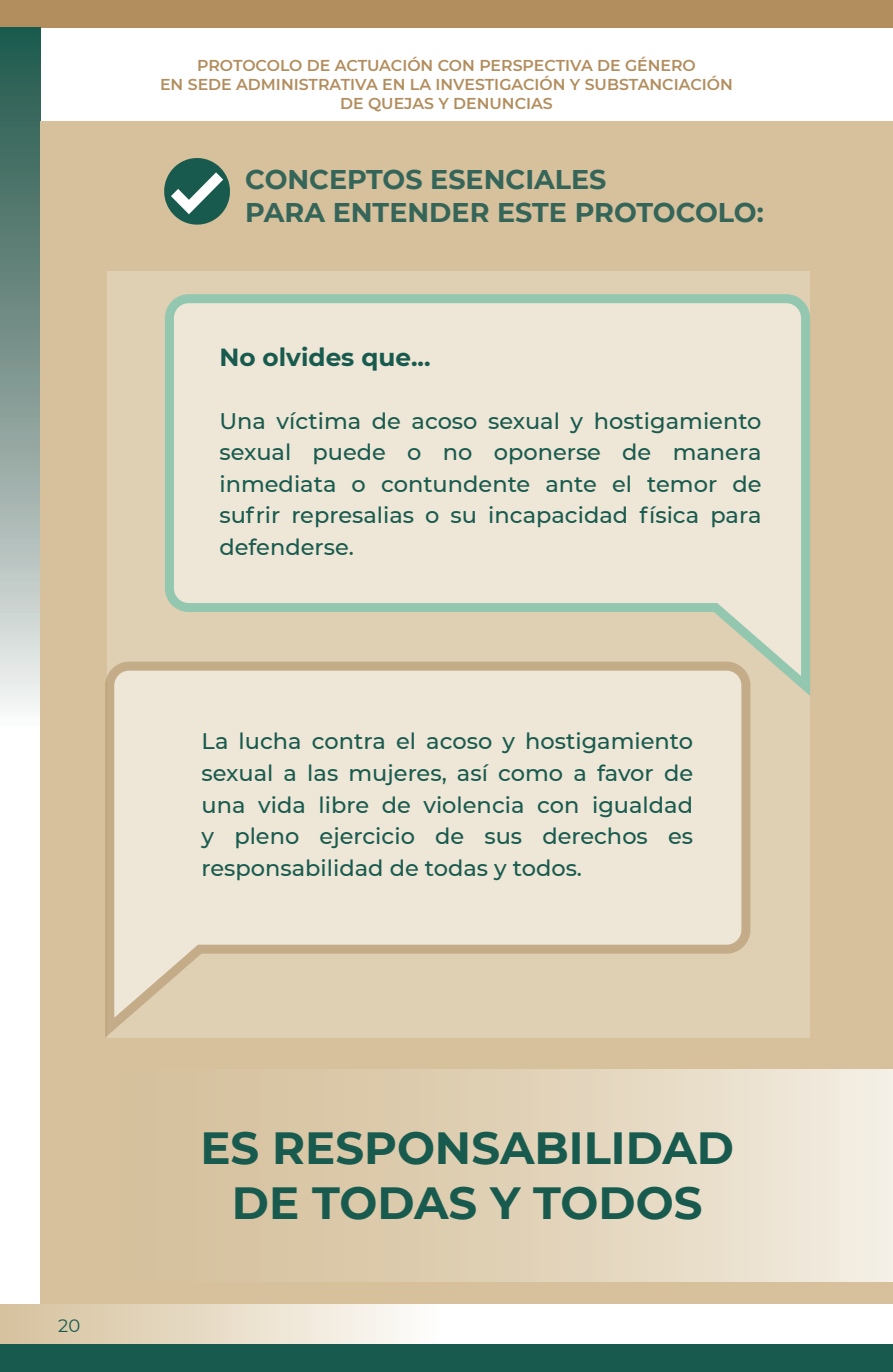
<style>
.page{position:relative;width:893px;height:1372px;background:#fff}
.page>*{position:absolute;margin:0;border:0;box-sizing:border-box;transform-origin:0 0}
.t1{font:700 45px/54px "Montserrat";color:#185b4e;text-align:center}
.t2{font:700 27px/32.4px "Montserrat";color:#356559}
.t3{font:700 24.75px "Montserrat";color:#185b4e}
.t4{font:500 22.5px/31.5px "Montserrat";color:#185b4e;text-align:justify}
.t5{font:18px "Montserrat";color:#185b4e}
.t6{font:600 15.75px/18.9px "Montserrat";color:#b28d5d;text-align:center}
</style>
<div class="page">
<div style="left:0;top:1303px;width:439px;height:41px;background:linear-gradient(to right,#d5c09b,#fdfcfa)"></div>
<div style="left:0;top:1344px;width:893px;height:27px;background:#185b4e"></div>
<div style="left:0;top:0;width:893px;height:28px;background:#b28d5d"></div>
<div style="left:0;top:28px;width:40px;height:702px;background:linear-gradient(to bottom,#1b5043,#f1eeee)"></div>
<div style="left:40px;top:121px;width:853px;height:1182px;background:#d6c19c"></div>
<div style="left:40px;top:1069px;width:853px;height:211px;background:linear-gradient(to right,#d1ba91,#f0e9dc)"></div>
<div style="left:108px;top:271px;width:702px;height:766px;background:#dfcfb3"></div>
<svg style="left:165px;top:294px;width:645px;height:402px;background:#e5e0cf"></svg>
<svg style="left:105px;top:659px;width:648px;height:379px"></svg>
<svg style="left:164px;top:158px;width:66px;height:67px"></svg>
<p class="t6" style="left:160px;top:55px;width:574px">PROTOCOLO DE ACTUACIÓN CON PERSPECTIVA DE GÉNERO<br>EN SEDE ADMINISTRATIVA EN LA INVESTIGACIÓN Y SUBSTANCIACIÓN<br>DE QUEJAS Y DENUNCIAS</p>
<p class="t2" style="left:245px;top:162px;width:520px">CONCEPTOS ESENCIALES<br>PARA ENTENDER ESTE PROTOCOLO:</p>
<p class="t3" style="left:219px;top:339px;width:213px">No olvides que...</p>
<p class="t4" style="left:219px;top:404px;width:544px">Una víctima de acoso sexual y hostigamiento sexual puede o no oponerse de manera inmediata o contundente ante el temor de sufrir represalias o su incapacidad física para defenderse.</p>
<p class="t4" style="left:202px;top:724px;width:493px">La lucha contra el acoso y hostigamiento sexual a las mujeres, así como a favor de una vida libre de violencia con igualdad y pleno ejercicio de sus derechos es responsabilidad de todas y todos.</p>
<p class="t5" style="left:58px;top:1312px;width:24px">20</p>
<h1 class="t1" style="left:200px;top:1119px;width:535px">ES RESPONSABILIDAD<br>DE TODAS Y TODOS</h1>
</div>
